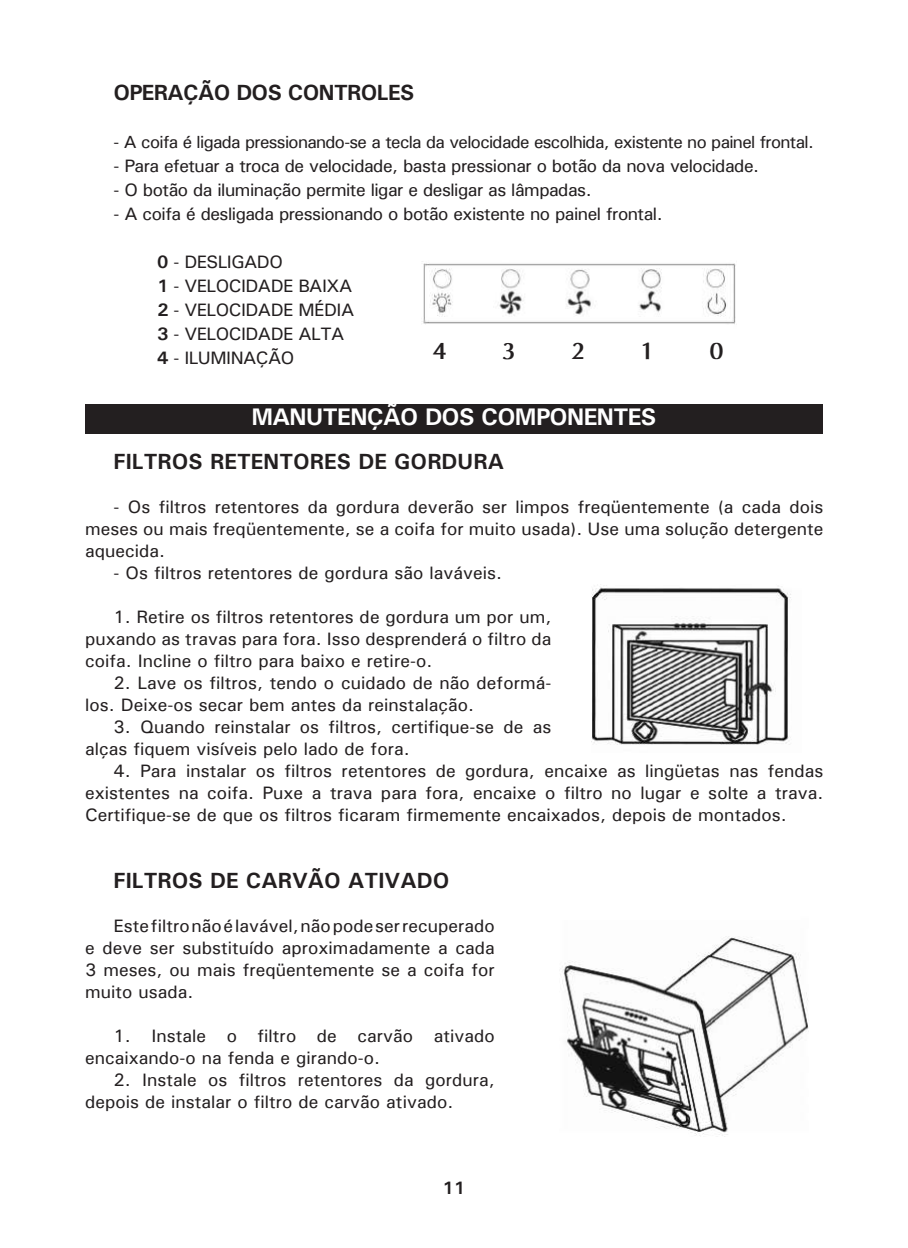
<style>
.page{position:relative;width:908px;height:1248px;background:#fff}
.page>*{position:absolute;margin:0;border:0;box-sizing:border-box;transform-origin:0 0}
.t1{font:700 24px "Univers";letter-spacing:-.03em;color:#fff}
.t2{font:700 24px "Optima";color:#231f20}
.t3{font:700 22px "Univers";color:#231f20}
.t4{font:700 22px "Univers";letter-spacing:-.03em;color:#231f20}
.t5{font:18px/22px "Univers";color:#231f20;text-align:justify}
.t6{font:18px/24px "Univers";letter-spacing:-.03em;color:#231f20}
.t7{font:700 18px "Univers";color:#231f20}
.t8{font:17.6px "Univers";letter-spacing:-.04em;color:#231f20}
.s1{font-weight:700}
</style>
<div class="page">
<img style="left:422px;top:261px;width:314px;height:63px">
<div style="left:85px;top:404px;width:737px;height:30px;background:#231f20"></div>
<img style="left:591px;top:585px;width:200px;height:160px">
<img style="left:562px;top:936px;width:247px;height:201px">
<p class="t4" style="left:113px;top:79px;width:302px">OPERAÇÃO DOS CONTROLES</p>
<p class="t8" style="left:113px;top:131px;width:701px">- A coifa é ligada pressionando-se a tecla da velocidade escolhida, existente no painel frontal.</p>
<p class="t6" style="left:113px;top:154px;width:647px">- Para efetuar a troca de velocidade, basta pressionar o botão da nova velocidade.</p>
<p class="t6" style="left:113px;top:178px;width:479px">- O botão da iluminação permite ligar e desligar as lâmpadas.</p>
<p class="t6" style="left:113px;top:202px;width:550px">- A coifa é desligada pressionando o botão existente no painel frontal.</p>
<p class="t6" style="left:157px;top:250px;width:198px"><span class="s1">0</span> - DESLIGADO<br><span class="s1">1</span> - VELOCIDADE BAIXA<br><span class="s1">2</span> - VELOCIDADE MÉDIA<br><span class="s1">3</span> - VELOCIDADE ALTA<br><span class="s1">4</span> - ILUMINAÇÃO</p>
<h1 class="t1" style="left:251px;top:402px;width:406px">MANUTENÇÃO DOS COMPONENTES</h1>
<p class="t3" style="left:113px;top:448px;width:392px">FILTROS RETENTORES DE GORDURA</p>
<p class="t5" style="left:85px;top:496px;width:739px;text-indent:28px">- Os filtros retentores da gordura deverão ser limpos freqüentemente (a cada dois meses ou mais freqüentemente, se a coifa for muito usada). Use uma solução detergente aquecida.</p>
<p class="t5" style="left:113px;top:562px;width:390px">- Os filtros retentores de gordura são laváveis.</p>
<p class="t5" style="left:85px;top:606px;width:467px;text-indent:28px">1. Retire os filtros retentores de gordura um por um, puxando as travas para fora. Isso desprenderá o filtro da coifa. Incline o filtro para baixo e retire-o.</p>
<p class="t5" style="left:85px;top:672px;width:467px;text-indent:28px">2. Lave os filtros, tendo o cuidado de não deformá&shy;los. Deixe-os secar bem antes da reinstalação.</p>
<p class="t5" style="left:85px;top:716px;width:467px;text-indent:28px">3. Quando reinstalar os filtros, certifique-se de as alças fiquem visíveis pelo lado de fora.</p>
<p class="t5" style="left:85px;top:760px;width:739px;text-indent:28px">4. Para instalar os filtros retentores de gordura, encaixe as lingüetas nas fendas existentes na coifa. Puxe a trava para fora, encaixe o filtro no lugar e solte a trava.<br>Certifique-se de que os filtros ficaram firmemente encaixados, depois de montados.</p>
<h1 class="t2" style="left:432px;top:336px;width:16px">4</h1>
<h1 class="t2" style="left:501px;top:336px;width:16px">3</h1>
<h1 class="t2" style="left:570px;top:336px;width:16px">2</h1>
<h1 class="t2" style="left:640px;top:336px;width:16px">1</h1>
<h1 class="t2" style="left:709px;top:336px;width:16px">0</h1>
<p class="t3" style="left:113px;top:866px;width:337px">FILTROS DE CARVÃO ATIVADO</p>
<p class="t5" style="left:85px;top:914px;width:411px;text-indent:28px">Este filtro não é lavável, não pode ser recuperado e deve ser substituído aproximadamente a cada 3 meses, ou mais freqüentemente se a coifa for muito usada.</p>
<p class="t5" style="left:85px;top:1024px;width:411px;text-indent:28px">1. Instale o filtro de carvão ativado encaixando-o na fenda e girando-o.</p>
<p class="t5" style="left:85px;top:1068px;width:411px;text-indent:28px">2. Instale os filtros retentores da gordura, depois de instalar o filtro de carvão ativado.</p>
<p class="t7" style="left:442px;top:1176px;width:24px">11</p>
</div>
